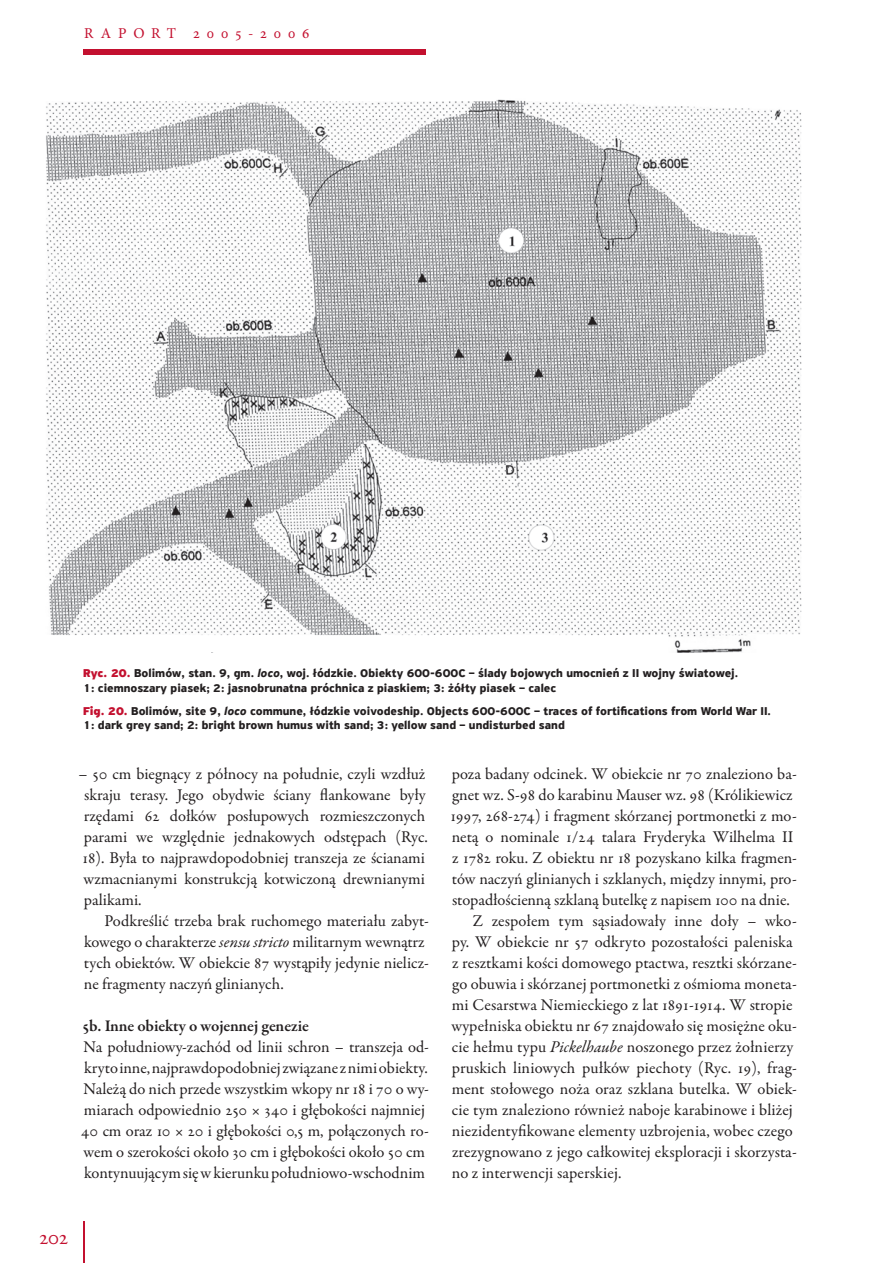
<style>
.page{position:relative;width:891px;height:1263px;background:#fff}
.page>*{position:absolute;margin:0;border:0;box-sizing:border-box;transform-origin:0 0}
.t1{font:21px "Adobe Garamond Pro";color:#c3102f}
.t2{font:16.5px/21px "Garamond Premr Pro";color:#231f20}
.t3{font:16.5px "Garamond Premr Pro";letter-spacing:-.02em;color:#231f20}
.t4{font:600 16.5px "Garamond Premr Pro";color:#231f20}
.t5{font:15px "Minion Pro";letter-spacing:.45em;color:#c3102f}
.t6{font:700 12px/14.4px "PF Highway Sans Pro";color:#231f20}
.s1{font-weight:900;color:#c3102f}
.s2{font-style:italic}
.s3{font-family:"Adobe Garamond Pro"}
</style>
<div class="page">
<div style="left:83px;top:50px;width:343px;height:5px;background:#c3102f"></div>
<hr style="left:83px;top:1221px;width:1px;height:42px;background:#c3102f">
<img style="left:46px;top:99px;width:756px;height:554px">
<p class="t5" style="left:84px;top:24px;width:227px">RAPORT 2005-2006</p>
<p class="t6" style="left:83px;top:666px;width:656px"><span class="s1">Ryc. 20.</span> Bolimów, stan. 9, gm. <span class="s2">loco</span>, woj. łódzkie. Obiekty 600-600C – ślady bojowych umocnień z II wojny światowej.<br>1: ciemnoszary piasek; 2: jasnobrunatna próchnica z piaskiem; 3: żółty piasek – calec</p>
<p class="t6" style="left:83px;top:703px;width:689px"><span class="s1">Fig. 20.</span> Bolimów, site 9, <span class="s2">loco</span> commune, łódzkie voivodeship. Objects 600-600C – traces of fortifications from World War II.<br>1: dark grey sand; 2: bright brown humus with sand; 3: yellow sand – undisturbed sand</p>
<p class="t2" style="left:79px;top:763px;width:351px">– 50 cm biegnący z północy na południe, czyli wzdłuż skraju terasy. Jego obydwie ściany flankowane były rzędami 62 dołków posłupowych rozmieszczonych parami we względnie jednakowych odstępach (Ryc.<br>18). Była to najprawdopodobniej transzeja ze ścianami wzmacnianymi konstrukcją kotwiczoną drewnianymi palikami.</p>
<p class="t2" style="left:84px;top:910px;width:347px;text-indent:21px">Podkreślić trzeba brak ruchomego materiału zabyt&shy;kowego o charakterze <span class="s2">sensu stricto</span> militarnym wewnątrz tych obiektów. W obiekcie 87 wystąpiły jedynie nielicz&shy;ne fragmenty naczyń glinianych.</p>
<p class="t4" style="left:82px;top:1015px;width:228px">5b. Inne obiekty o wojennej genezie</p>
<p class="t2" style="left:81px;top:1036px;width:350px">Na południowy-zachód od linii schron – transzeja od&shy;kryto inne, najprawdopodobniej związane znimi obiekty.<br>Należą do nich przede wszystkim wkopy nr 18 i 70 o wy&shy;miarach odpowiednio 250 <span class="s3">×</span> 340 i głębokości najmniej 40 cm oraz 10 <span class="s3">×</span> 20 i głębokości 0,5 m, połączonych ro&shy;wem o szerokości około 30 cm i głębokości około 50 cm kontynuującym się wkierunku południowo-wschodnim</p>
<p class="t2" style="left:452px;top:763px;width:346px">poza badany odcinek. W obiekcie nr 70 znaleziono ba-</p>
<p class="t2" style="left:452px;top:784px;width:342px">gnet wz. S-98 do karabinu Mauser wz. 98 (Królikiewicz</p>
<p class="t3" style="left:450px;top:805px;width:348px">1997, 268-274) i fragment skórzanej portmonetki z mo-</p>
<p class="t2" style="left:452px;top:826px;width:343px">netą o nominale 1/24 talara Fryderyka Wilhelma II</p>
<p class="t2" style="left:452px;top:847px;width:346px">z 1782 roku. Z obiektu nr 18 pozyskano kilka fragmen-</p>
<p class="t2" style="left:452px;top:868px;width:346px">tów naczyń glinianych i szklanych, między innymi, pro-</p>
<p class="t2" style="left:452px;top:889px;width:339px">stopadłościenną szklaną butelkę z napisem 100 na dnie.</p>
<p class="t2" style="left:473px;top:910px;width:326px">Z zespołem tym sąsiadowały inne doły – wko-</p>
<p class="t2" style="left:452px;top:931px;width:342px">py. W obiekcie nr 57 odkryto pozostałości paleniska</p>
<p class="t2" style="left:452px;top:952px;width:346px">z resztkami kości domowego ptactwa, resztki skórzane-</p>
<p class="t2" style="left:452px;top:973px;width:346px">go obuwia i skórzanej portmonetki z ośmioma moneta-</p>
<p class="t2" style="left:452px;top:994px;width:342px">mi Cesarstwa Niemieckiego z lat 1891-1914. W stropie</p>
<p class="t2" style="left:451px;top:1015px;width:347px">wypełniska obiektu nr 67 znajdowało się mosiężne oku-</p>
<p class="t2" style="left:452px;top:1036px;width:343px">cie hełmu typu <span class="s2">Pickelhaube</span> noszonego przez żołnierzy</p>
<p class="t2" style="left:452px;top:1057px;width:346px">pruskich liniowych pułków piechoty (Ryc. 19), frag-</p>
<p class="t2" style="left:452px;top:1078px;width:347px">ment stołowego noża oraz szklana butelka. W obiek-</p>
<p class="t2" style="left:452px;top:1099px;width:343px">cie tym znaleziono również naboje karabinowe i bliżej</p>
<p class="t2" style="left:452px;top:1120px;width:342px">niezidentyfikowane elementy uzbrojenia, wobec czego</p>
<p class="t2" style="left:452px;top:1141px;width:346px">zrezygnowano z jego całkowitej eksploracji i skorzysta-</p>
<p class="t2" style="left:452px;top:1162px;width:171px">no z interwencji saperskiej.</p>
<p class="t1" style="left:39px;top:1224px;width:31px">202</p>
</div>
